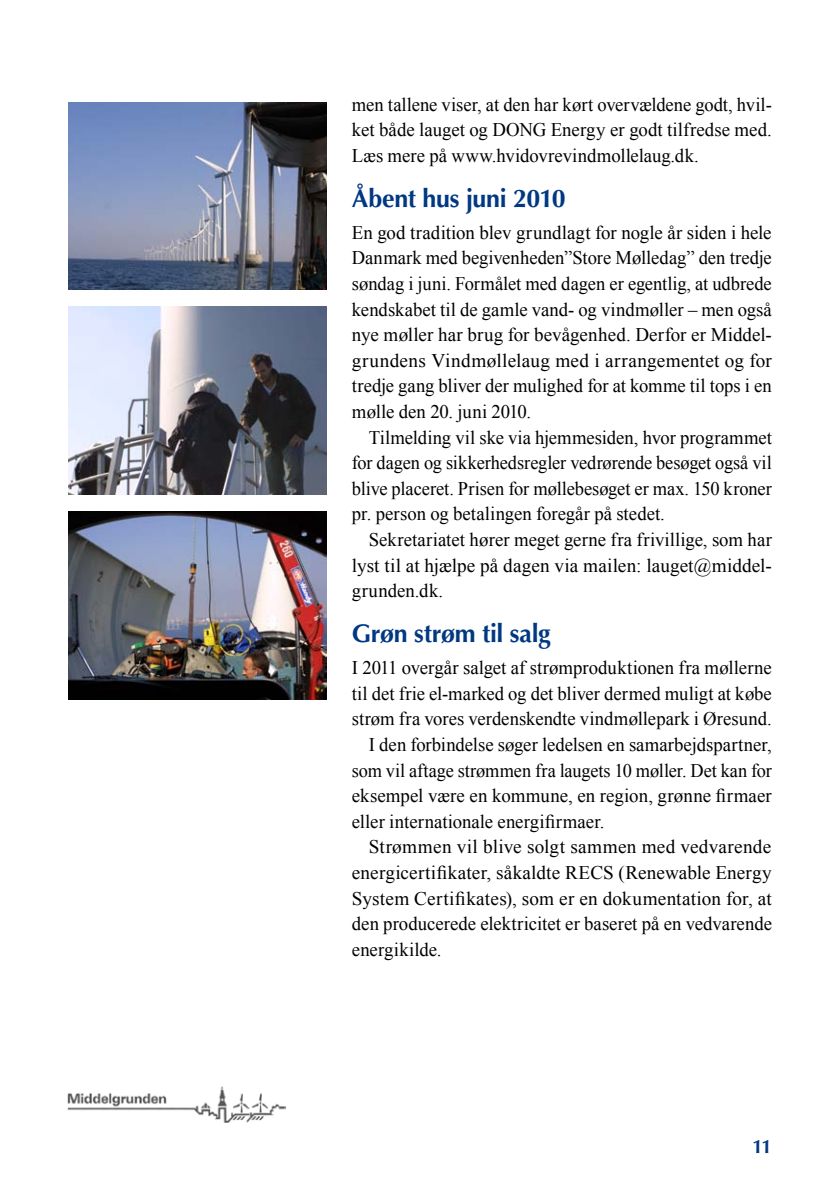
<style>
.page{position:relative;width:840px;height:1191px;background:#fff}
.page>*{position:absolute;margin:0;border:0;box-sizing:border-box;transform-origin:0 0}
.t1{font:700 25.6px "Optima";letter-spacing:-.015em;color:#003882}
.t2{font:19.2px/25.6px "Times New Roman";color:#000;text-align:justify}
.t3{font:19.2px "Times New Roman";color:#000;scale:.95 1}
.t4{font:700 19.2px "Optima";color:#003882}
</style>
<div class="page">
<img style="left:68px;top:102px;width:258px;height:188px">
<img style="left:68px;top:307px;width:258px;height:188px">
<img style="left:68px;top:512px;width:258px;height:187px">
<img style="left:67px;top:1086px;width:219px;height:36px">
<p class="t2" style="left:351px;top:91px;width:421px;text-align:left">men tallene viser, at den har kørt overvældene godt, hvil&shy;ket både lauget og DONG Energy er godt tilfredse med.<br>Læs mere på www.hvidovrevindmollelaug.dk.</p>
<h1 class="t1" style="left:351px;top:183px;width:215px">Åbent hus juni 2010</h1>
<p class="t2" style="left:351px;top:219px;width:421px">En god tradition blev grundlagt for nogle år siden i hele Danmark med begivenheden”Store Mølledag” den tredje søndag i juni. Formålet med dagen er egentlig, at udbrede kendskabet til de gamle vand- og vindmøller – men også nye møller har brug for bevågenhed. Derfor er Middel&shy;grundens Vindmøllelaug med i arrangementet og for tredje gang bliver der mulighed for at komme til tops i en mølle den 20. juni 2010.</p>
<p class="t2" style="left:351px;top:424px;width:421px;text-indent:17px">Tilmelding vil ske via hjemmesiden, hvor programmet for dagen og sikkerhedsregler vedrørende besøget også vil blive placeret. Prisen for møllebesøget er max. 150 kroner pr. person og betalingen foregår på stedet.</p>
<p class="t2" style="left:351px;top:526px;width:421px;text-indent:17px">Sekretariatet hører meget gerne fra frivillige, som har lyst til at hjælpe på dagen via mailen: lauget@middel&shy;grunden.dk.</p>
<h1 class="t1" style="left:351px;top:619px;width:200px">Grøn strøm til salg</h1>
<p class="t2" style="left:351px;top:654px;width:421px">I 2011 overgår salget af strømproduktionen fra møllerne</p>
<p class="t2" style="left:351px;top:680px;width:421px">til det frie el-marked og det bliver dermed muligt at købe</p>
<p class="t2" style="left:351px;top:705px;width:418px">strøm fra vores verdenskendte vindmøllepark i Øresund.</p>
<p class="t2" style="left:369px;top:731px;width:404px">I den forbindelse søger ledelsen en samarbejdspartner,</p>
<p class="t3" style="left:351px;top:757px;width:443px">som vil aftage strømmen fra laugets 10 møller. Det kan for</p>
<p class="t2" style="left:351px;top:782px;width:421px">eksempel være en kommune, en region, grønne firmaer</p>
<p class="t2" style="left:351px;top:808px;width:251px">eller internationale energifirmaer.</p>
<p class="t2" style="left:368px;top:833px;width:403px">Strømmen vil blive solgt sammen med vedvarende</p>
<p class="t2" style="left:351px;top:859px;width:421px">energicertifikater, såkaldte RECS (Renewable Energy</p>
<p class="t2" style="left:351px;top:885px;width:421px">System Certifikates), som er en dokumentation for, at</p>
<p class="t2" style="left:351px;top:910px;width:421px">den producerede elektricitet er baseret på en vedvarende</p>
<p class="t2" style="left:351px;top:936px;width:88px">energikilde.</p>
<p class="t4" style="left:752px;top:1135px;width:21px">11</p>
</div>
